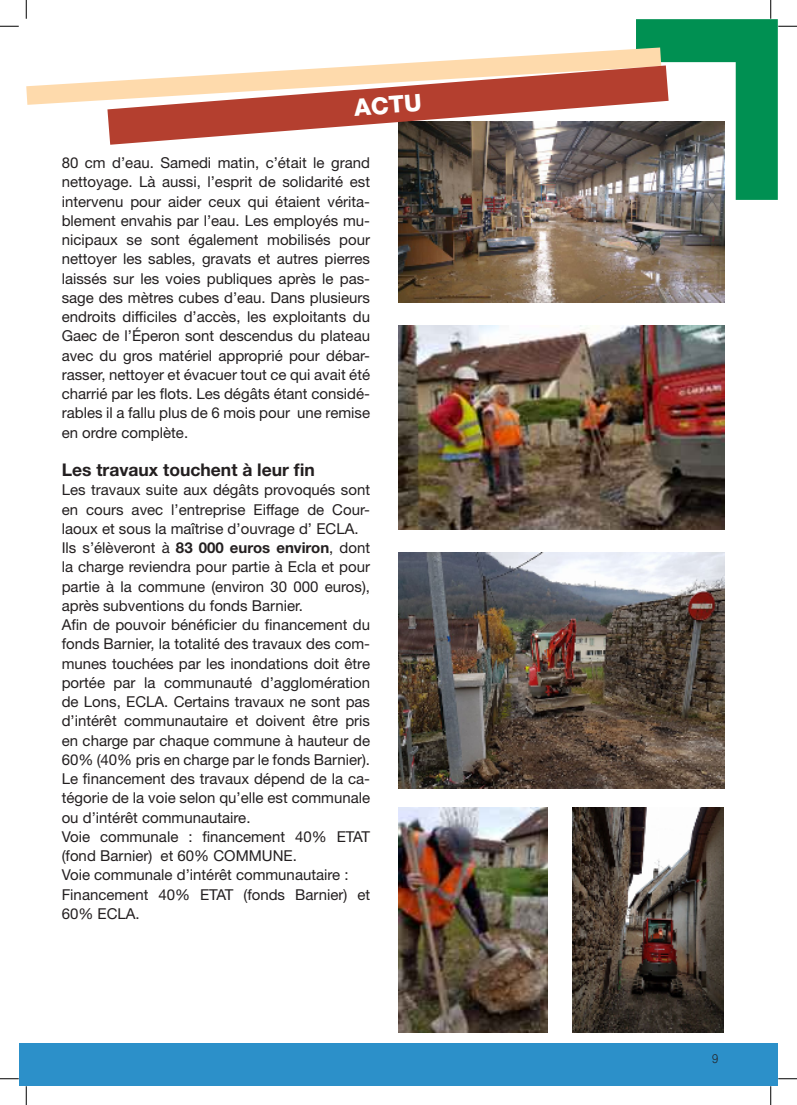
<style>
.page{position:relative;width:797px;height:1105px;background:#fff}
.page>*{position:absolute;margin:0;border:0;box-sizing:border-box;transform-origin:0 0}
.t1{font:800 23.75px "Helvetica Neue LT Std";color:#fff}
.t2{font:700 17.5px "Helvetica Neue LT Std";color:#231f20}
.t3{font:15px/19.2px "Helvetica Neue LT Std";color:#231f20;text-align:justify}
.t4{font:300 12.5px "Helvetica Neue LT Std";color:#231f20;scale:.88 1}
.s1{font-weight:700}
</style>
<div class="page">
<div style="left:19px;top:1043px;width:758px;height:43px;background:#2c90c9"></div>
<img style="left:398px;top:145px;width:326px;height:157px">
<img style="left:399px;top:325px;width:325px;height:204px">
<img style="left:398px;top:552px;width:326px;height:236px">
<img style="left:398px;top:808px;width:149px;height:225px">
<img style="left:572px;top:808px;width:151px;height:225px">
<svg style="left:26px;top:49px;width:610px;height:56px"></svg>
<svg style="left:107px;top:65px;width:529px;height:80px"></svg>
<svg style="left:0;top:25px;width:19px;height:2px"></svg>
<svg style="left:0;top:1078px;width:19px;height:1px"></svg>
<svg style="left:778px;top:1078px;width:19px;height:1px"></svg>
<svg style="left:25px;top:0;width:2px;height:19px"></svg>
<svg style="left:25px;top:1086px;width:2px;height:19px"></svg>
<svg style="left:636px;top:0;width:161px;height:200px"></svg>
<svg style="left:770px;top:1086px;width:1px;height:19px"></svg>
<h1 class="t1" style="left:353px;top:93px;width:69px;rotate:-4deg">ACTU</h1>
<p class="t3" style="left:62px;top:153px;width:310px">80 cm d’eau. Samedi matin, c’était le grand nettoyage. Là aussi, l’esprit de solidarité est intervenu pour aider ceux qui étaient vérita&shy;blement envahis par l’eau. Les employés mu&shy;nicipaux se sont également mobilisés pour nettoyer les sables, gravats et autres pierres laissés sur les voies publiques après le pas&shy;sage des mètres cubes d’eau. Dans plusieurs endroits difficiles d’accès, les exploitants du Gaec de l’Éperon sont descendus du plateau avec du gros matériel approprié pour débar&shy;rasser, nettoyer et évacuer tout ce qui avait été charrié par les flots. Les dégâts étant considé&shy;rables il a fallu plus de 6 mois pour une remise en ordre complète.</p>
<p class="t2" style="left:62px;top:459px;width:255px">Les travaux touchent à leur fin</p>
<p class="t3" style="left:62px;top:480px;width:310px;text-align:left">Les travaux suite aux dégâts provoqués sont en cours avec l’entreprise Eiffage de Cour&shy;laoux et sous la maîtrise d’ouvrage d’ ECLA.<br>Ils s’élèveront à <span class="s1">83 000 euros environ</span>, dont la charge reviendra pour partie à Ecla et pour partie à la commune (environ 30 000 euros), après subventions du fonds Barnier.<br>Afin de pouvoir bénéficier du financement du fonds Barnier, la totalité des travaux des com&shy;munes touchées par les inondations doit être portée par la communauté d’agglomération de Lons, ECLA. Certains travaux ne sont pas d’intérêt communautaire et doivent être pris en charge par chaque commune à hauteur de 60% (40% pris en charge par le fonds Barnier).<br>Le financement des travaux dépend de la ca&shy;tégorie de la voie selon qu’elle est communale ou d’intérêt communautaire.<br>Voie communale : financement 40% ETAT (fond Barnier) et 60% COMMUNE.<br>Voie communale d’intérêt communautaire :<br>Financement 40% ETAT (fonds Barnier) et 60% ECLA.</p>
<p class="t4" style="left:712px;top:1051px;width:8px">9</p>
</div>
